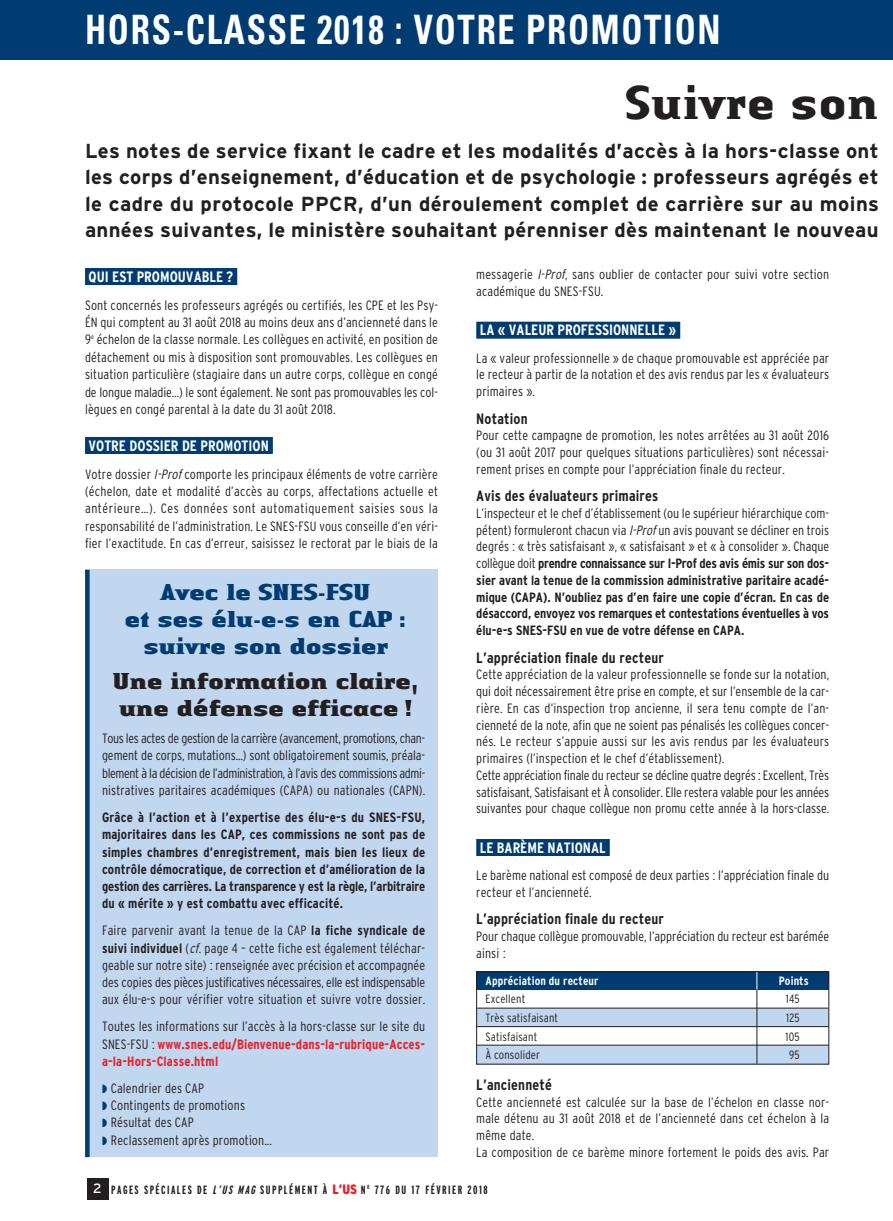
<style>
.page{position:relative;width:893px;height:1221px;background:#fff}
.page>*{position:absolute;margin:0;border:0;box-sizing:border-box;transform-origin:0 0}
.t1{font:700 49.5px "Authentic Small Ser LT";color:#231f20;scale:.9 1}
.t2{font:700 condensed 40.5px "Univers";letter-spacing:.05em;color:#fff;scale:.85 1}
.t3{font:900 24px/27px "Authentic Small Ser LT";color:#003c72;text-align:center}
.t4{font:900 24px/27px "Authentic Small Ser LT";color:#231f20}
.t5{font:700 20.25px/26.2px "Interstate";letter-spacing:.015em;color:#231f20;text-align:justify}
.t6{font:700 condensed 15px "Interstate";letter-spacing:.01em;color:#231f20}
.t7{font:700 condensed 15px "Interstate";color:#fff}
.t8{font:300 condensed 13.5px/16.8px "Interstate";letter-spacing:.01em;color:#231f20;text-align:justify}
.t9{font:700 condensed 13.5px/16.8px "Interstate";color:#231f20;text-align:justify}
.t10{font:700 condensed 13.5px/17.2px "Interstate";letter-spacing:.01em;color:#ed1c24;text-align:justify}
.t11{font:13.5px "Interstate";color:#fff}
.t12{font:300 condensed 12px "Interstate";letter-spacing:.01em;color:#231f20}
.t13{font:700 extra-condensed 12px "Interstate";letter-spacing:.125em;color:#231f20}
.t14{font:700 condensed 12px "Interstate";letter-spacing:.01em;color:#fff}
.s1{color:#003c72}
.s2{font-style:italic}
.s3{font-weight:300}
.s4{font-weight:300;font-style:italic}
.s5{font-weight:700}
.s6{font-weight:300;color:#231f20}
.s7{font-weight:900;font-stretch:condensed;font-size:13.5px;color:#ed1c24}
</style>
<div class="page">
<div style="left:476px;top:1007px;width:353px;height:19px;background:#c1d6ef"></div>
<div style="left:476px;top:1044px;width:353px;height:20px;background:#c1d6ef"></div>
<div style="left:476px;top:970px;width:353px;height:19px;background:#003c72"></div>
<div style="left:87px;top:1178px;width:21px;height:21px;background:#231f20"></div>
<div style="left:0;top:0;width:893px;height:60px;background:#003c72"></div>
<div style="left:85px;top:268px;width:152px;height:17px;background:#003c72"></div>
<div style="left:85px;top:437px;width:188px;height:17px;background:#003c72"></div>
<div style="left:476px;top:322px;width:204px;height:17px;background:#003c72"></div>
<div style="left:476px;top:839px;width:134px;height:17px;background:#003c72"></div>
<div style="left:476px;top:971px;width:353px;height:93px;border:1px solid #231f20"></div>
<hr style="left:477px;top:1007px;width:351px;height:1px;background:#231f20">
<hr style="left:477px;top:1026px;width:351px;height:1px;background:#231f20">
<hr style="left:477px;top:1044px;width:351px;height:1px;background:#231f20">
<hr style="left:756px;top:989px;width:1px;height:74px;background:#231f20">
<div style="left:85px;top:569px;width:353px;height:588px;background:#c1d6ef"></div>
<div style="left:85px;top:569px;width:5px;height:588px;background:#003c72"></div>
<svg style="left:756px;top:972px;width:1px;height:17px"></svg>
<h2 class="t2" style="left:85px;top:15px;width:749px">HORS-CLASSE 2018 : VOTRE PROMOTION</h2>
<h1 class="t1" style="left:625px;top:84px;width:283px">Suivre son</h1>
<p class="t5" style="left:85px;top:139px;width:796px">Les notes de service fixant le cadre et les modalités d’accès à la hors-classe ont les corps d’enseignement, d’éducation et de psychologie : professeurs agrégés et le cadre du protocole PPCR, d’un déroulement complet de carrière sur au moins années suivantes, le ministère souhaitant pérenniser dès maintenant le nouveau</p>
<p class="t7" style="left:88px;top:271px;width:150px">QUI EST PROMOUVABLE ?<span class="s1">I</span></p>
<p class="t8" style="left:85px;top:297px;width:354px;line-height:17.4px">Sont concernés les professeurs agrégés ou certifiés, les CPE et les Psy-ÉN qui comptent au 31 août 2018 au moins deux ans d’ancienneté dans le 9<sup>e</sup> échelon de la classe normale. Les collègues en activité, en position de détachement ou mis à disposition sont promouvables. Les collègues en situation particulière (stagiaire dans un autre corps, collègue en congé de longue maladie…) le sont également. Ne sont pas promouvables les col&shy;lègues en congé parental à la date du 31 août 2018.</p>
<p class="t7" style="left:88px;top:439px;width:186px">VOTRE DOSSIER DE PROMOTION<span class="s1">I</span></p>
<p class="t8" style="left:85px;top:466px;width:354px;line-height:17.4px">Votre dossier <span class="s2">I-Prof</span>comporte les principaux éléments de votre carrière (échelon, date et modalité d’accès au corps, affectations actuelle et antérieure…). Ces données sont automatiquement saisies sous la responsabilité de l’administration. Le SNES-FSU vous conseille d’en véri&shy;fier l’exactitude. En cas d’erreur, saisissez le rectorat par le biais de la</p>
<p class="t8" style="left:476px;top:267px;width:354px">messagerie <span class="s2">I-Prof</span>, sans oublier de contacter pour suivi votre section aca démique du SNES-FSU.</p>
<p class="t7" style="left:480px;top:324px;width:202px">LA « VALEUR PROFESSIONNELLE »<span class="s1">I</span></p>
<p class="t8" style="left:476px;top:350px;width:354px">La « valeur professionnelle » de chaque promouvable est appréciée par le recteur à partir de la notation et des avis rendus par les « évaluateurs primaires ».</p>
<p class="t6" style="left:476px;top:412px;width:53px">Notation</p>
<p class="t8" style="left:476px;top:428px;width:354px">Pour cette campagne de promotion, les notes arrêtées au 31 août 2016 (ou 31 août 2017 pour quelques situations particulières) sont nécessai&shy;rement prises en compte pour l’appréciation finale du recteur.</p>
<p class="t6" style="left:476px;top:490px;width:184px">Avis des évaluateurs primaires</p>
<p class="t9" style="left:476px;top:506px;width:354px"><span class="s3">L’inspecteur et le chef d’établissement (ou le supérieur hiérarchique com&shy;pétent) formuleront chacun via</span> <span class="s4">I-Prof</span><span class="s3">un avis pouvant se décliner en trois degrés : « très satisfaisant », « satisfaisant » et « à consolider ». Chaque collègue doit</span> prendre connaissance sur I-Prof des avis émis sur son dos&shy;sier avant la tenue de la commission administrative paritaire acadé&shy;mique (CAPA). N’oubliez pas d’en faire une copie d’écran. En cas de désaccord, envoyez vos remarques et contes tations éventuelles à vos élu-e-s SNES-FSU en vue de votre défense en CAPA.</p>
<p class="t6" style="left:476px;top:651px;width:189px">L’appréciation finale du recteur</p>
<p class="t8" style="left:476px;top:667px;width:354px;text-align:left">Cette appréciation de la valeur professionnelle se fonde sur la notation, qui doit nécessairement être prise en compte, et sur l’ensemble de la car&shy;rière. En cas d’inspection trop ancienne, il sera tenu compte de l’an&shy;cienneté de la note, afin que ne soient pas pénalisés les collègues concer&shy;nés. Le recteur s’appuie aussi sur les avis rendus par les évaluateurs primaires (l’inspection et le chef d’établissement).<br>Cette appréciation finale du recteur se décline quatre degrés : Excellent, Très satisfaisant, Satisfaisant et À consolider. Elle restera valable pour les années suivantes pour chaque collègue non promu cette année à la hors-classe.</p>
<p class="t7" style="left:480px;top:841px;width:132px">LE BARÈME NATIONAL<span class="s1">I</span></p>
<p class="t8" style="left:476px;top:867px;width:354px">Le barème national est composé de deux parties : l’appréciation finale du recteur et l’ancienneté.</p>
<p class="t6" style="left:476px;top:913px;width:189px">L’appréciation finale du recteur</p>
<p class="t8" style="left:476px;top:928px;width:354px">Pour chaque collègue promouvable, l’appréciation du recteur est barémée ainsi :</p>
<h3 class="t3" style="left:125px;top:581px;width:283px">Avec le SNES-FSU<br>et ses élu-e-s en CAP : suivre son dossier</h3>
<h3 class="t4" style="left:113px;top:670px;width:308px">Une information claire, une défense efficace !</h3>
<p class="t8" style="left:102px;top:730px;width:325px;line-height:17.2px">Tous les actes de gestion de la carrière (avancement, promotions, chan&shy;gement de corps, mutations...) sont obligatoirement soumis, préala&shy;blement à la décision de l’administration, à l’avis des commissions admi&shy;nistratives paritaires académiques (CAPA) ou nationales (CAPN).</p>
<p class="t9" style="left:102px;top:809px;width:325px;line-height:17.2px">Grâce à l’action et à l’expertise des élu-e-s du SNES-FSU, majoritaires dans les CAP, ces commissions ne sont pas de simples chambres d’enregistrement, mais bien les lieux de contrôle démocratique, de correction et d’amélioration de la gestion des carrières. La transparence y est la règle, l’arbitraire du « mérite » y est combattu avec efficacité.</p>
<p class="t8" style="left:102px;top:923px;width:325px;line-height:17.2px">Faire parvenir avant la tenue de la CAP <span class="s5">la fiche syndicale de suivi individuel</span> (<span class="s2">cf</span>. page 4 – cette fiche est également téléchar&shy;geable sur notre site) : renseignée avec précision et accompagnée des copies des pièces justificatives nécessaires, elle est indispensable aux élu-e-s pour vérifier votre situation et suivre votre dossier.</p>
<p class="t10" style="left:102px;top:1019px;width:325px"><span class="s6">Toutes les informations sur l’accès à la hors-classe sur le site du SNES-FSU :</span> www.snes.edu/Bienvenue-dans-la-rubrique-Acces&shy;a-la-Hors-Classe.html</p>
<p class="t8" style="left:111px;top:1080px;width:163px;line-height:17.2px;text-align:left">Calendrier des CAP<br>Contingents de promotions<br>Résultat des CAP<br>Reclassement après promotion...</p>
<p class="t14" style="left:485px;top:976px;width:115px">Appréciation du recteur</p>
<p class="t14" style="left:779px;top:976px;width:31px">Points</p>
<p class="t12" style="left:485px;top:994px;width:41px">Excellent</p>
<p class="t12" style="left:786px;top:994px;width:15px">145</p>
<p class="t12" style="left:485px;top:1013px;width:74px">Très satisfaisant</p>
<p class="t12" style="left:786px;top:1013px;width:15px">125</p>
<p class="t12" style="left:485px;top:1031px;width:53px">Satisfaisant</p>
<p class="t12" style="left:786px;top:1031px;width:16px">105</p>
<p class="t12" style="left:485px;top:1050px;width:56px">À consolider</p>
<p class="t12" style="left:789px;top:1050px;width:12px">95</p>
<p class="t6" style="left:476px;top:1078px;width:77px">L’ancienneté</p>
<p class="t8" style="left:476px;top:1094px;width:354px;text-align:left">Cette ancienneté est calculée sur la base de l’échelon en classe nor&shy;male détenu au 31 août 2018 et de l’ancienneté dans cet échelon à la même date.<br>La composition de ce barème minore fortement le poids des avis. Par</p>
<p class="t11" style="left:93px;top:1183px;width:10px">2</p>
<p class="t13" style="left:111px;top:1184px;width:378px">PAGES SPÉCIALES DE <span class="s2">L’US MAG</span>SUPPLÉMENT À <span class="s7">L’US</span> N <sup>O</sup> 776 DU 17 FÉVRIER 2018</p>
</div>
